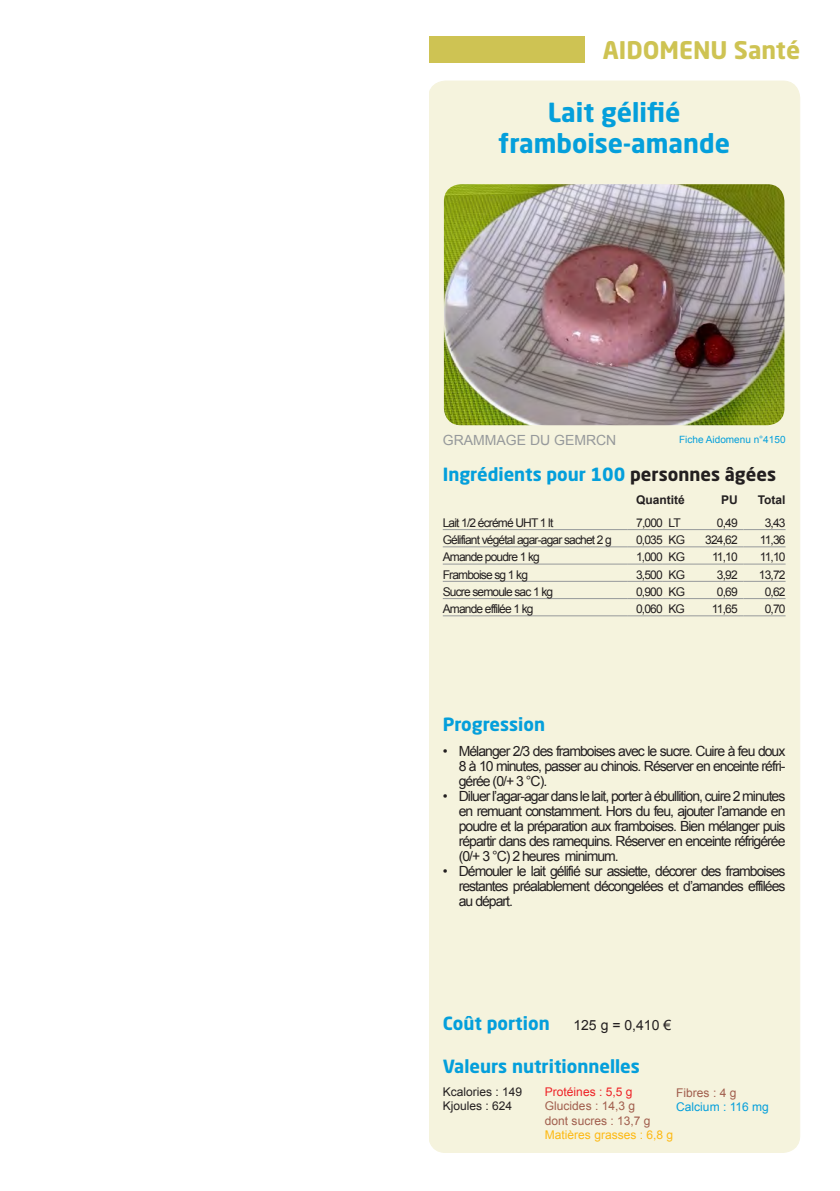
<style>
.page{position:relative;width:840px;height:1191px;background:#fff}
.page>*{position:absolute;margin:0;border:0;box-sizing:border-box;transform-origin:0 0}
.rubrique{font:700 26px/31.2px "Neo Sans Std";color:#049fdb;text-align:center}
.rubrique-2{font:700 24px "Neo Sans Std";color:#cec353}
.rubrique-3{font:700 18px "Neo Sans Std";color:#049fdb}
.RECETTE_-_Progressio{font:14px/15px "Arial";letter-spacing:-.07em;color:#231f20;text-align:justify}
.rubrique-4{font:14px "Arial";color:#96999b}
.RECETTE_-_Paragraphe{font:14px "Arial";color:#231f20}
.rubrique-5{font:12px "Arial";letter-spacing:-.07em;color:#231f20}
.RECETTE_-_Paragraphe-2{font:12px/14px "Arial";color:#fdb913}
.RECETTE_-_Paragraphe-3{font:12px "Arial";color:#231f20}
.RECETTE_-_Paragraphe-4{font:12px "Arial";color:#a15e4d}
.RECETTE_-_Ingrédient{font:12px "Arial";letter-spacing:-.07em;color:#231f20}
.rubrique-6{font:700 12px "Arial";color:#231f20}
.RECETTE_-_Paragraphe-5{font:12px "Arial";color:#ee2227}
.RECETTE_-_Paragraphe-6{font:12px "Arial";color:#049fdb}
.rubrique-7{font:10px "Arial";color:#049fdb}
.s1{color:#231f20}
.s2{color:#a15e4d}
</style>
<div class="page">
<div style="left:0;top:37px;width:584px;height:26px;background:#cec353"></div>
<div style="left:428px;top:81px;width:371px;height:1071px;background:#f5f3dd;border-radius:17px"></div>
<img style="left:443px;top:184px;width:341px;height:241px">
<hr style="left:442px;top:529px;width:184px;height:1px;background:#96999b">
<hr style="left:626px;top:529px;width:36px;height:1px;background:#96999b">
<hr style="left:662px;top:529px;width:31px;height:1px;background:#96999b">
<hr style="left:693px;top:529px;width:50px;height:1px;background:#96999b">
<hr style="left:743px;top:529px;width:42px;height:1px;background:#96999b">
<hr style="left:442px;top:546px;width:184px;height:1px;background:#96999b">
<hr style="left:626px;top:546px;width:36px;height:1px;background:#96999b">
<hr style="left:662px;top:546px;width:31px;height:1px;background:#96999b">
<hr style="left:693px;top:546px;width:50px;height:1px;background:#96999b">
<hr style="left:743px;top:546px;width:42px;height:1px;background:#96999b">
<hr style="left:442px;top:564px;width:184px;height:1px;background:#96999b">
<hr style="left:626px;top:564px;width:36px;height:1px;background:#96999b">
<hr style="left:662px;top:564px;width:31px;height:1px;background:#96999b">
<hr style="left:693px;top:564px;width:50px;height:1px;background:#96999b">
<hr style="left:743px;top:564px;width:42px;height:1px;background:#96999b">
<hr style="left:626px;top:581px;width:36px;height:1px;background:#96999b">
<hr style="left:662px;top:581px;width:31px;height:1px;background:#96999b">
<hr style="left:693px;top:581px;width:50px;height:1px;background:#96999b">
<hr style="left:743px;top:581px;width:42px;height:1px;background:#96999b">
<hr style="left:626px;top:598px;width:36px;height:1px;background:#96999b">
<hr style="left:662px;top:598px;width:31px;height:1px;background:#96999b">
<hr style="left:693px;top:598px;width:50px;height:1px;background:#96999b">
<hr style="left:743px;top:598px;width:42px;height:1px;background:#96999b">
<hr style="left:442px;top:581px;width:184px;height:1px;background:#96999b">
<hr style="left:442px;top:598px;width:184px;height:1px;background:#96999b">
<hr style="left:442px;top:615px;width:184px;height:1px;background:#96999b">
<hr style="left:626px;top:615px;width:36px;height:1px;background:#96999b">
<hr style="left:662px;top:615px;width:31px;height:1px;background:#96999b">
<hr style="left:693px;top:615px;width:50px;height:1px;background:#96999b">
<hr style="left:743px;top:615px;width:42px;height:1px;background:#96999b">
<div style="left:0;top:0;width:428px;height:1191px;background:#fff"></div>
<p class="rubrique-2" style="left:602px;top:35px;width:199px">AIDOMENU Santé</p>
<p class="rubrique" style="left:498px;top:96px;width:233px">Lait gélifié framboise-amande</p>
<p class="rubrique-4" style="left:442px;top:431px;width:175px">GRAMMAGE DU GEMRCN</p>
<p class="rubrique-7" style="left:678px;top:433px;width:108px">Fiche Aidomenu n°4150</p>
<p class="rubrique-3" style="left:442px;top:463px;width:334px">Ingrédients pour 100 <span class="s1">personnes âgées</span></p>
<p class="rubrique-6" style="left:636px;top:492px;width:50px">Quantité</p>
<p class="rubrique-6" style="left:720px;top:492px;width:18px">PU</p>
<p class="rubrique-6" style="left:757px;top:492px;width:29px">Total</p>
<p class="RECETTE_-_Ingrédient" style="left:442px;top:514px;width:112px">Lait 1/2 écrémé UHT 1 lt</p>
<p class="rubrique-5" style="left:635px;top:514px;width:28px">7,000</p>
<p class="rubrique-5" style="left:668px;top:514px;width:14px">LT</p>
<p class="rubrique-5" style="left:716px;top:514px;width:22px">0,49</p>
<p class="rubrique-5" style="left:764px;top:514px;width:22px">3,43</p>
<p class="rubrique-5" style="left:442px;top:532px;width:171px">Gélifiant végétal agar-agar sachet 2 g</p>
<p class="rubrique-5" style="left:635px;top:532px;width:28px">0,035</p>
<p class="rubrique-5" style="left:668px;top:532px;width:18px">KG</p>
<p class="rubrique-5" style="left:704px;top:532px;width:34px">324,62</p>
<p class="rubrique-5" style="left:759px;top:532px;width:27px">11,36</p>
<p class="rubrique-5" style="left:442px;top:549px;width:99px">Amande poudre 1 kg</p>
<p class="rubrique-5" style="left:635px;top:549px;width:28px">1,000</p>
<p class="rubrique-5" style="left:668px;top:549px;width:18px">KG</p>
<p class="rubrique-5" style="left:711px;top:549px;width:27px">11,10</p>
<p class="rubrique-5" style="left:759px;top:549px;width:27px">11,10</p>
<p class="rubrique-5" style="left:442px;top:566px;width:87px">Framboise sg 1 kg</p>
<p class="rubrique-5" style="left:635px;top:566px;width:28px">3,500</p>
<p class="rubrique-5" style="left:668px;top:566px;width:18px">KG</p>
<p class="rubrique-5" style="left:716px;top:566px;width:22px">3,92</p>
<p class="rubrique-5" style="left:758px;top:566px;width:28px">13,72</p>
<p class="rubrique-5" style="left:442px;top:583px;width:112px">Sucre semoule sac 1 kg</p>
<p class="rubrique-5" style="left:635px;top:583px;width:28px">0,900</p>
<p class="rubrique-5" style="left:668px;top:583px;width:18px">KG</p>
<p class="rubrique-5" style="left:716px;top:583px;width:22px">0,69</p>
<p class="rubrique-5" style="left:764px;top:583px;width:22px">0,62</p>
<p class="rubrique-5" style="left:442px;top:601px;width:92px">Amande effilée 1 kg</p>
<p class="rubrique-5" style="left:635px;top:601px;width:28px">0,060</p>
<p class="rubrique-5" style="left:668px;top:601px;width:18px">KG</p>
<p class="rubrique-5" style="left:711px;top:601px;width:27px">11,65</p>
<p class="rubrique-5" style="left:764px;top:601px;width:22px">0,70</p>
<p class="rubrique-3" style="left:442px;top:713px;width:104px">Progression</p>
<p class="RECETTE_-_Progressio" style="left:458px;top:743px;width:328px;text-indent:-16px">• Mélanger 2/3 des framboises avec le sucre. Cuire à feu doux 8 à 10 minutes, passer au chinois. Réserver en enceinte réfri&shy;gérée (0/+ 3 °C).</p>
<p class="RECETTE_-_Progressio" style="left:458px;top:788px;width:328px;text-indent:-16px">• Diluer l’agar-agar dans le lait, porter à ébullition, cuire 2 minutes en remuant constamment. Hors du feu, ajouter l’amande en poudre et la préparation aux framboises. Bien mélanger puis répartir dans des ramequins. Réserver en enceinte réfrigérée (0/+ 3 °C) 2 heures minimum.</p>
<p class="RECETTE_-_Progressio" style="left:458px;top:863px;width:328px;text-indent:-16px">• Démouler le lait gélifié sur assiette, décorer des framboises restantes préalablement décongelées et d’amandes effilées au départ.</p>
<p class="rubrique-3" style="left:442px;top:1012px;width:108px">Coût portion</p>
<p class="rubrique-3" style="left:442px;top:1055px;width:198px">Valeurs nutritionnelles</p>
<p class="RECETTE_-_Paragraphe" style="left:573px;top:1016px;width:99px">125 g = 0,410 €</p>
<p class="RECETTE_-_Paragraphe-3" style="left:442px;top:1084px;width:81px">Kcalories : 149</p>
<p class="RECETTE_-_Paragraphe-3" style="left:442px;top:1098px;width:71px">Kjoules : 624</p>
<p class="RECETTE_-_Paragraphe-5" style="left:544px;top:1084px;width:89px">Protéines : 5,5 g</p>
<p class="RECETTE_-_Paragraphe-4" style="left:544px;top:1098px;width:92px">Glucides : 14,3 g</p>
<p class="RECETTE_-_Paragraphe-2" style="left:544px;top:1113px;width:130px"><span class="s2">dont sucres : 13,7 g<br></span>Matières grasses : 6,8 g</p>
<p class="RECETTE_-_Paragraphe-4" style="left:676px;top:1084px;width:62px">Fibres : 4 g</p>
<p class="RECETTE_-_Paragraphe-6" style="left:676px;top:1098px;width:94px">Calcium : 116 mg</p>
</div>
